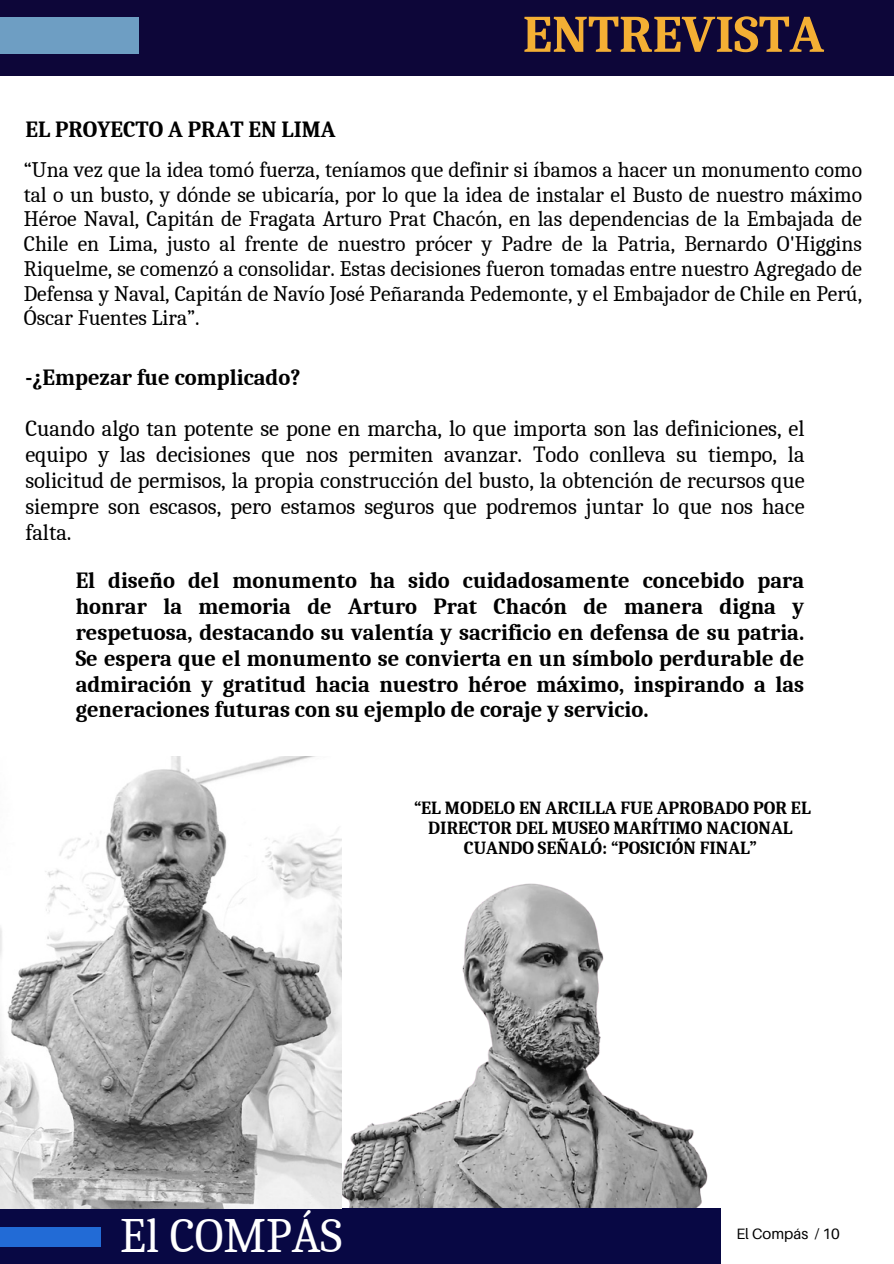
<style>
.page{position:relative;width:894px;height:1264px;background:#fff}
.page>*{position:absolute;margin:0;border:0;box-sizing:border-box;transform-origin:0 0}
.t1{font:700 52.5px "Caladea";color:#f4af34}
.t2{font:48px "Caladea";color:#fff}
.t3{font:700 22.5px/25.8px "Caladea";color:#000;text-align:justify}
.t4{font:22.5px/25.8px "Caladea";color:#000;text-align:justify}
.t5{font:21.6px/24.8px "Caladea";color:#000;text-align:justify}
.t6{font:700 18px/20.2px "Caladea";color:#000;text-align:center}
.t7{font:15px "Aileron";color:#000}
</style>
<div class="page">
<div style="left:0;top:0;width:893px;height:75px;background:#0d0639"></div>
<div style="left:0;top:17px;width:138px;height:37px;background:#6e9ec3"></div>
<img style="left:342px;top:883px;width:379px;height:380px">
<div style="left:0;top:1207px;width:720px;height:56px;background:#080844"></div>
<div style="left:0;top:1227px;width:100px;height:19px;background:#226bd6"></div>
<img style="left:0;top:756px;width:341px;height:452px">
<p class="t3" style="left:25px;top:117px;width:311px">EL PROYECTO A PRAT EN LIMA</p>
<h3 class="t1" style="left:522px;top:5px;width:302px">ENTREVISTA</h3>
<h4 class="t5" style="left:24px;top:157px;width:839px">“Una vez que la idea tomó fuerza, teníamos que definir si íbamos a hacer un monumento como tal o un busto, y dónde se ubicaría, por lo que la idea de instalar el Busto de nuestro máximo Héroe Naval, Capitán de Fragata Arturo Prat Chacón, en las dependencias de la Embajada de Chile en Lima, justo al frente de nuestro prócer y Padre de la Patria, Bernardo O'Higgins Riquelme, se comenzó a consolidar. Estas decisiones fueron tomadas entre nuestro Agregado de Defensa y Naval, Capitán de Navío José Peñaranda Pedemonte, y el Embajador de Chile en Perú, Óscar Fuentes Lira”.</h4>
<h6 class="t3" style="left:25px;top:364px;width:276px">-¿Empezar fue complicado?</h6>
<p class="t4" style="left:25px;top:416px;width:780px">Cuando algo tan potente se pone en marcha, lo que importa son las definiciones, el equipo y las decisiones que nos permiten avanzar. Todo conlleva su tiempo, la solicitud de permisos, la propia construcción del busto, la obtención de recursos que siempre son escasos, pero estamos seguros que podremos juntar lo que nos hace falta.</p>
<h2 class="t3" style="left:76px;top:568px;width:729px">El diseño del monumento ha sido cuidadosamente concebido para honrar la memoria de Arturo Prat Chacón de manera digna y respetuosa, destacando su valentía y sacrificio en defensa de su patria.<br>Se espera que el monumento se convierta en un símbolo perdurable de admiración y gratitud hacia nuestro héroe máximo, inspirando a las generaciones futuras con su ejemplo de coraje y servicio.</h2>
<p class="t6" style="left:414px;top:798px;width:398px">“EL MODELO EN ARCILLA FUE APROBADO POR EL<br>DIRECTOR DEL MUSEO MARÍTIMO NACIONAL<br>CUANDO SEÑALÓ: “POSICIÓN FINAL”</p>
<h4 class="t2" style="left:120px;top:1208px;width:223px">El COMPÁS</h4>
<h5 class="t7" style="left:736px;top:1224px;width:105px">El Compás / 10</h5>
</div>
